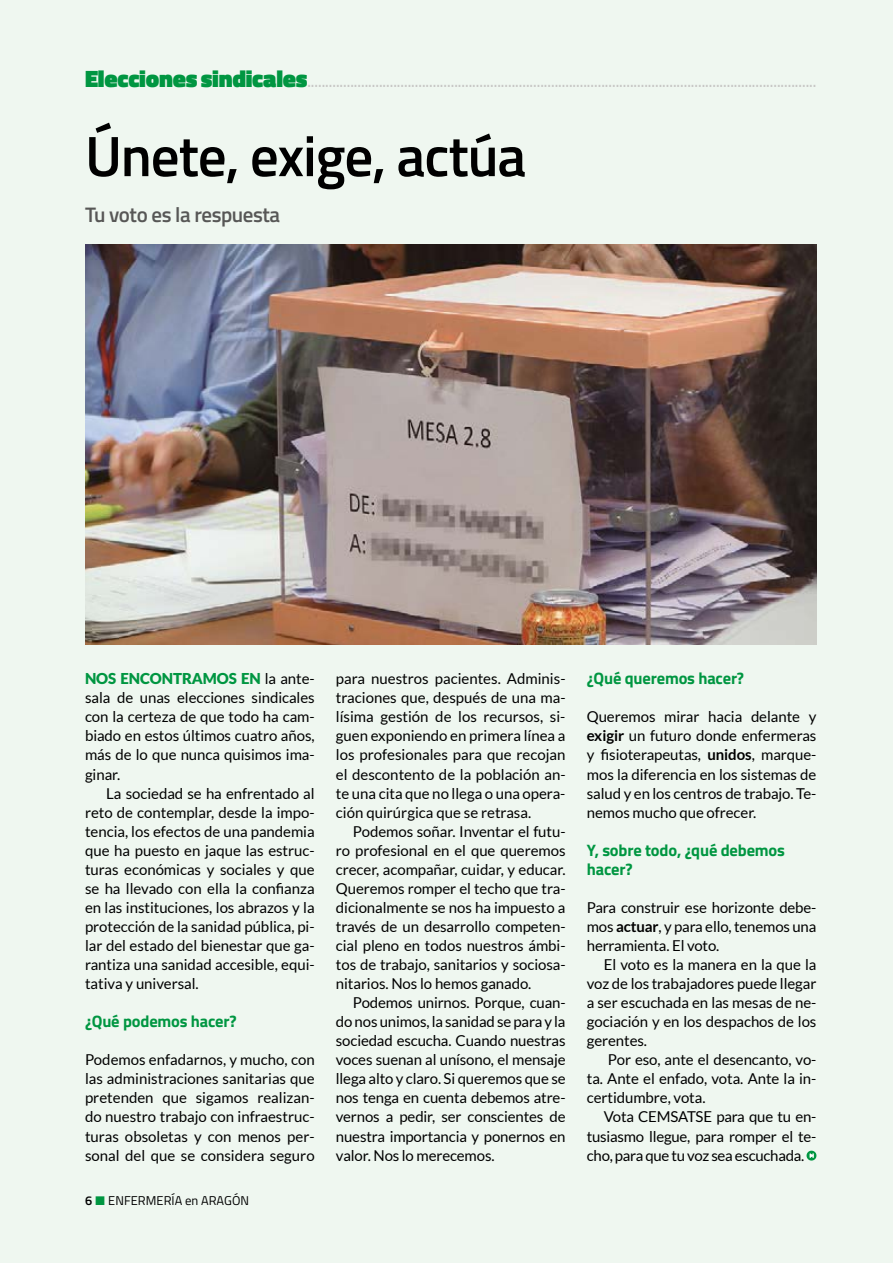
<style>
.page{position:relative;width:893px;height:1263px;background:#eff7f0}
.page>*{position:absolute;margin:0;border:0;box-sizing:border-box;transform-origin:0 0}
.t1{font:600 57px "Titillium Web";letter-spacing:-.02em;color:#000}
.t2{font:600 21px "Titillium Web";letter-spacing:-.02em;color:#575756}
.t3{font:700 16.5px/19px "Titillium Web";letter-spacing:-.01em;color:#009641}
.t4{font:15px/19px "Lato";letter-spacing:-.005em;color:#000;text-align:justify}
.t5{font:600 15px "Titillium Web";color:#c8c8c6}
.t6{font:900 15px "Lato";letter-spacing:-.005em;color:#009641}
.t7{font:12.75px "Titillium Web";letter-spacing:.005em;color:#000}
.t8{font:600 12.75px "Titillium Web";color:#000}
.s1{font-weight:900;font-size:24px;color:#009641}
.s2{font-weight:400;color:#000}
.s3{font-weight:700}
</style>
<div class="page">
<svg style="left:806px;top:1151px;width:10px;height:9px"></svg>
<img style="left:85px;top:244px;width:731px;height:400px">
<p class="t5" style="left:85px;top:70px;width:733px"><span class="s1">Elecciones sindicales</span>..............................................................................................................................................</p>
<p class="t1" style="left:85px;top:113px;width:443px">Únete, exige, actúa</p>
<p class="t2" style="left:85px;top:198px;width:197px">Tu voto es la respuesta</p>
<p class="t6" style="left:85px;top:670px;width:231px">NOS ENCONTRAMOS EN <span class="s2">la ante-</span></p>
<p class="t4" style="left:85px;top:688px;width:231px">sala de unas elecciones sindicales</p>
<p class="t4" style="left:85px;top:707px;width:231px">con la certeza de que todo ha cam-</p>
<p class="t4" style="left:85px;top:726px;width:231px">biado en estos últimos cuatro años,</p>
<p class="t4" style="left:85px;top:745px;width:231px">más de lo que nunca quisimos ima-</p>
<p class="t4" style="left:85px;top:764px;width:37px">ginar.</p>
<p class="t4" style="left:106px;top:783px;width:210px">La sociedad se ha enfrentado al</p>
<p class="t4" style="left:85px;top:802px;width:231px">reto de contemplar, desde la impo-</p>
<p class="t4" style="left:85px;top:822px;width:231px">tencia, los efectos de una pandemia</p>
<p class="t4" style="left:85px;top:841px;width:231px">que ha puesto en jaque las estruc-</p>
<p class="t4" style="left:85px;top:860px;width:231px">turas económicas y sociales y que</p>
<p class="t4" style="left:85px;top:879px;width:231px">se ha llevado con ella la confianza</p>
<p class="t4" style="left:85px;top:898px;width:231px">en las instituciones, los abrazos y la</p>
<p class="t4" style="left:85px;top:917px;width:231px">protección de la sanidad pública, pi-</p>
<p class="t4" style="left:85px;top:936px;width:231px">lar del estado del bienestar que ga-</p>
<p class="t4" style="left:85px;top:955px;width:231px">rantiza una sanidad accesible, equi-</p>
<p class="t4" style="left:85px;top:974px;width:115px">tativa y universal.</p>
<p class="t3" style="left:85px;top:1011px;width:153px">¿Qué podemos hacer?</p>
<p class="t4" style="left:85px;top:1050px;width:231px">Podemos enfadarnos, y mucho, con las administraciones sanitarias que pretenden que sigamos realizan&shy;do nuestro trabajo con infraestruc&shy;turas obsoletas y con menos per&shy;sonal del que se considera seguro</p>
<p class="t8" style="left:85px;top:1191px;width:9px">6</p>
<p class="t7" style="left:108px;top:1191px;width:142px">ENFERMERÍA en ARAGÓN</p>
<p class="t4" style="left:336px;top:669px;width:231px">para nuestros pacientes. Adminis-</p>
<p class="t4" style="left:336px;top:688px;width:231px">traciones que, después de una ma-</p>
<p class="t4" style="left:336px;top:707px;width:231px">lísima gestión de los recursos, si-</p>
<p class="t4" style="left:336px;top:726px;width:231px">guen exponiendo en primera línea a</p>
<p class="t4" style="left:336px;top:745px;width:231px">los profesionales para que recojan</p>
<p class="t4" style="left:336px;top:764px;width:231px">el descontento de la población an-</p>
<p class="t4" style="left:336px;top:783px;width:231px">te una cita que no llega o una opera-</p>
<p class="t4" style="left:336px;top:802px;width:197px">ción quirúrgica que se retrasa.</p>
<p class="t4" style="left:353px;top:822px;width:214px">Podemos soñar. Inventar el futu-</p>
<p class="t4" style="left:336px;top:841px;width:231px">ro profesional en el que queremos</p>
<p class="t4" style="left:336px;top:860px;width:231px">crecer, acompañar, cuidar, y educar.</p>
<p class="t4" style="left:336px;top:879px;width:231px">Queremos romper el techo que tra-</p>
<p class="t4" style="left:336px;top:898px;width:231px">dicionalmente se nos ha impuesto a</p>
<p class="t4" style="left:336px;top:917px;width:231px">través de un desarrollo competen-</p>
<p class="t4" style="left:336px;top:936px;width:231px">cial pleno en todos nuestros ámbi-</p>
<p class="t4" style="left:336px;top:955px;width:231px">tos de trabajo, sanitarios y sociosa-</p>
<p class="t4" style="left:336px;top:974px;width:197px">nitarios. Nos lo hemos ganado.</p>
<p class="t4" style="left:353px;top:993px;width:214px">Podemos unirnos. Porque, cuan-</p>
<p class="t4" style="left:336px;top:1012px;width:231px">do nos unimos, la sanidad se para y la</p>
<p class="t4" style="left:336px;top:1031px;width:231px">sociedad escucha. Cuando nuestras</p>
<p class="t4" style="left:336px;top:1050px;width:231px">voces suenan al unísono, el mensaje</p>
<p class="t4" style="left:336px;top:1069px;width:231px">llega alto y claro. Si queremos que se</p>
<p class="t4" style="left:336px;top:1088px;width:231px">nos tenga en cuenta debemos atre-</p>
<p class="t4" style="left:336px;top:1107px;width:231px">vernos a pedir, ser conscientes de</p>
<p class="t4" style="left:336px;top:1126px;width:231px">nuestra importancia y ponernos en</p>
<p class="t4" style="left:336px;top:1145px;width:160px">valor. Nos lo merecemos.</p>
<p class="t3" style="left:587px;top:668px;width:159px">¿Qué queremos hacer?</p>
<p class="t4" style="left:587px;top:707px;width:231px">Queremos mirar hacia delante y <span class="s3">exigir</span> un futuro donde enfermeras y fisioterapeutas, <span class="s3">unidos</span>, marque&shy;mos la diferencia en los sistemas de salud y en los centros de trabajo. Te&shy;nemos mucho que ofrecer.</p>
<p class="t3" style="left:587px;top:839px;width:200px">Y, sobre todo, ¿qué debemos hacer?</p>
<p class="t4" style="left:587px;top:898px;width:231px">Para construir ese horizonte debe-</p>
<p class="t4" style="left:587px;top:917px;width:231px">mos <span class="s3">actuar</span>, y para ello, tenemos una</p>
<p class="t4" style="left:587px;top:936px;width:134px">herramienta. El voto.</p>
<p class="t4" style="left:604px;top:955px;width:214px">El voto es la manera en la que la</p>
<p class="t4" style="left:587px;top:974px;width:231px">voz de los trabajadores puede llegar</p>
<p class="t4" style="left:587px;top:993px;width:231px">a ser escuchada en las mesas de ne-</p>
<p class="t4" style="left:587px;top:1012px;width:231px">gociación y en los despachos de los</p>
<p class="t4" style="left:587px;top:1031px;width:62px">gerentes.</p>
<p class="t4" style="left:608px;top:1050px;width:210px">Por eso, ante el desencanto, vo-</p>
<p class="t4" style="left:587px;top:1069px;width:231px">ta. Ante el enfado, vota. Ante la in-</p>
<p class="t4" style="left:587px;top:1088px;width:120px">certidumbre, vota.</p>
<p class="t4" style="left:604px;top:1107px;width:214px">Vota CEMSATSE para que tu en-</p>
<p class="t4" style="left:587px;top:1126px;width:231px">tusiasmo llegue, para romper el te-</p>
<p class="t4" style="left:587px;top:1145px;width:219px">cho, para que tu voz sea escuchada.</p>
</div>
